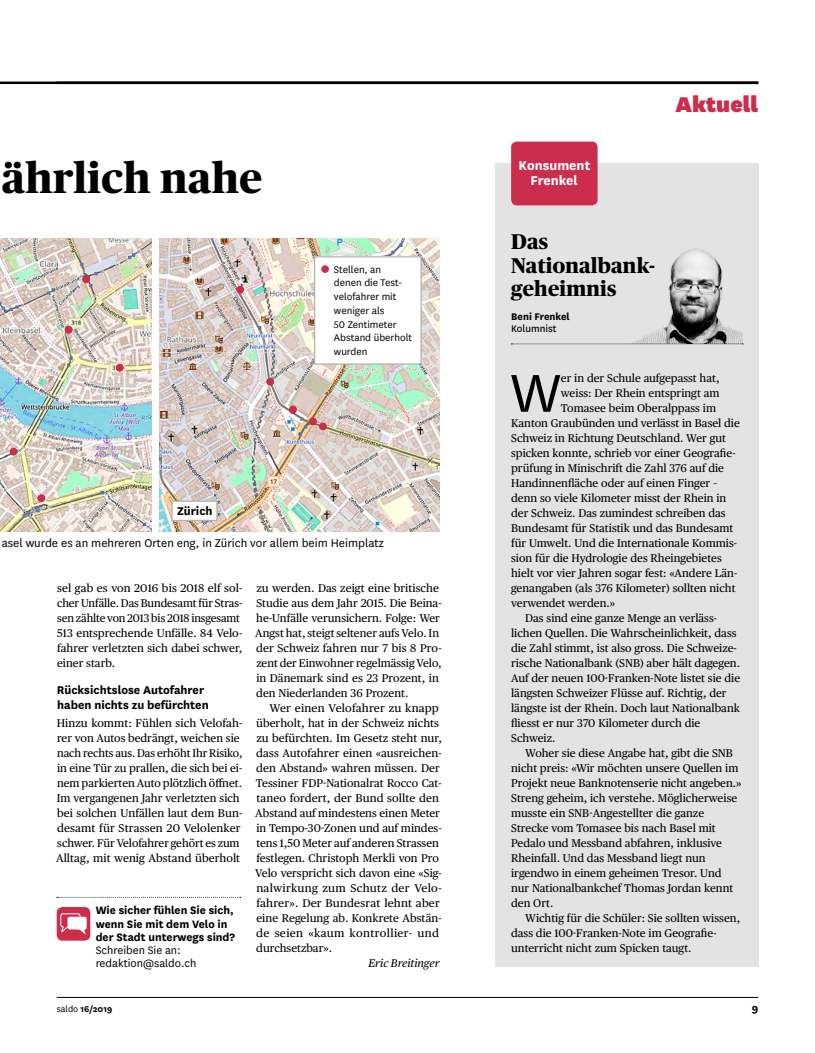
<style>
.page{position:relative;width:815px;height:1053px;background:#fff}
.page>*{position:absolute;margin:0;border:0;box-sizing:border-box;transform-origin:0 0}
.t1{font:62.12px "National";color:#000}
.t2{font:800 42.75px "Publico Headline";letter-spacing:.01em;color:#000}
.t3{font:900 25px "National";letter-spacing:-.005em;color:#cd2d4d}
.t4{font:800 21.25px/23.8px "Publico Headline";letter-spacing:.01em;color:#000}
.t5{font:700 15px/15px "National";color:#fff;text-align:center}
.t6{font:13.12px "National";color:#000}
.t7{font:700 13.12px/15px "National";color:#000}
.t8{font:700 12.5px/13.1px "National";color:#000}
.t9{font:12.5px/13.1px "National";color:#000}
.t10{font:11.25px/15px "Publico Text";color:#000}
.t11{font:11.25px/13.8px "National";color:#000}
.t12{font:italic 11.25px "Publico Text";color:#000}
.t13{font:700 11.25px "National";color:#000}
.t14{font:11.25px "National";color:#000}
.t15{font:700 10px "National";color:#000}
.s1{font-weight:400}
</style>
<div class="page">
<hr style="left:57px;top:997px;width:701px;height:1px;background:#000">
<hr style="left:0;top:81px;width:758px;height:3px;background:#000">
<div style="left:495px;top:163px;width:263px;height:803px;background:#e3e3e3"></div>
<div style="left:511px;top:142px;width:87px;height:63px;background:#cd2d4d;border-radius:6px"></div>
<img style="left:632px;top:248px;width:110px;height:95px">
<svg style="left:511px;top:343px;width:232px;height:1px"></svg>
<svg style="left:57px;top:897px;width:184px;height:1px"></svg>
<div style="left:57px;top:906px;width:33px;height:34px;background:#cd2d4d;border-radius:6px"></div>
<svg style="left:60px;top:913px;width:27px;height:21px"></svg>
<img style="left:0;top:239px;width:151px;height:292px">
<div style="left:82px;top:275px;width:8px;height:8px;background:#cd2d4d;border-radius:50%"></div>
<div style="left:65px;top:326px;width:8px;height:7px;background:#cd2d4d;border-radius:50%"></div>
<div style="left:116px;top:364px;width:8px;height:7px;background:#cd2d4d;border-radius:50%"></div>
<div style="left:10px;top:447px;width:8px;height:8px;background:#cd2d4d;border-radius:50%"></div>
<div style="left:38px;top:494px;width:7px;height:8px;background:#cd2d4d;border-radius:50%"></div>
<img style="left:159px;top:239px;width:280px;height:292px">
<div style="left:315px;top:257px;width:106px;height:107px;background:#fff"></div>
<div style="left:321px;top:265px;width:8px;height:8px;background:#cd2d4d;border-radius:50%"></div>
<div style="left:314px;top:256px;width:108px;height:108px;border:1px solid #b1b2b3"></div>
<div style="left:172px;top:501px;width:45px;height:19px;background:#fff"></div>
<div style="left:171px;top:500px;width:47px;height:21px;border:1px solid #b1b2b3"></div>
<div style="left:236px;top:286px;width:8px;height:7px;background:#cd2d4d;border-radius:50%"></div>
<div style="left:266px;top:378px;width:8px;height:7px;background:#cd2d4d;border-radius:50%"></div>
<div style="left:289px;top:405px;width:8px;height:8px;background:#cd2d4d;border-radius:50%"></div>
<div style="left:309px;top:417px;width:8px;height:8px;background:#cd2d4d;border-radius:50%"></div>
<div style="left:319px;top:422px;width:8px;height:8px;background:#cd2d4d;border-radius:50%"></div>
<h2 class="t2" style="left:2px;top:147px;width:262px">ährlich nahe</h2>
<p class="t7" style="left:177px;top:502px;width:37px">Zürich</p>
<p class="t11" style="left:334px;top:262px;width:80px">Stellen, an<br>denen die Test&shy;velofahrer mit weniger als<br>50 Zentimeter<br>Abstand überholt wurden</p>
<p class="t6" style="left:2px;top:534px;width:384px">asel wurde es an mehreren Orten eng, in Zürich vor allem beim Heimplatz</p>
<p class="t10" style="left:57px;top:579px;width:187px">sel gab es von 2016 bis 2018 elf sol&shy;cher Unfälle. Das Bundesamt für Stras&shy;sen zählte von 2013 bis 2018 insgesamt 513 entsprechende Unfälle. 84 Velo&shy;fahrer verletzten sich dabei schwer, einer starb.</p>
<p class="t7" style="left:57px;top:682px;width:153px">Rücksichtslose Autofahrer haben nichts zu befürchten</p>
<p class="t10" style="left:56px;top:714px;width:188px">Hinzu kommt: Fühlen sich Velofah&shy;rer von Autos bedrängt, weichen sie nach rechts aus. Das erhöht Ihr Risiko, in eine Tür zu prallen, die sich bei ei&shy;nem parkierten Auto plötzlich öffnet.<br>Im vergangenen Jahr verletzten sich bei solchen Unfällen laut dem Bun&shy;desamt für Strassen 20 Velolenker schwer. Für Velofahrer gehört es zum Alltag, mit wenig Abstand überholt</p>
<p class="t8" style="left:96px;top:903px;width:141px">Wie sicher fühlen Sie sich, wenn Sie mit dem Velo in der Stadt unterwegs sind?</p>
<p class="t9" style="left:96px;top:942px;width:102px">Schreiben Sie an: redaktion@saldo.ch</p>
<p class="t10" style="left:255px;top:579px;width:188px">zu werden. Das zeigt eine britische Studie aus dem Jahr 2015. Die Beina&shy;he-Unfälle verunsichern. Folge: Wer Angst hat, steigt seltener aufs Velo. In der Schweiz fahren nur 7 bis 8 Pro&shy;zent der Einwohner regelmässig Velo, in Dänemark sind es 23 Prozent, in den Niederlanden 36 Prozent.</p>
<p class="t10" style="left:255px;top:699px;width:188px;text-indent:14px">Wer einen Velofahrer zu knapp überholt, hat in der Schweiz nichts zu befürchten. Im Gesetz steht nur, dass Autofahrer einen «ausreichen&shy;den Abstand» wahren müssen. Der Tessiner FDP-Nationalrat Rocco Cat&shy;taneo fordert, der Bund sollte den Abstand auf mindestens einen Meter in Tempo-30-Zonen und auf mindes&shy;tens 1,50 Meter auf anderen Strassen festlegen. Christoph Merkli von Pro Velo verspricht sich davon eine «Sig&shy;nalwirkung zum Schutz der Velo&shy;fahrer». Der Bundesrat lehnt aber eine Regelung ab. Konkrete Abstän&shy;de seien «kaum kontrollier- und durchsetzbar».</p>
<p class="t12" style="left:368px;top:954px;width:73px">Eric Breitinger</p>
<h3 class="t5" style="left:519px;top:157px;width:73px">Konsument<br>Frenkel</h3>
<h3 class="t4" style="left:511px;top:228px;width:145px">Das<br>Nationalbank&shy;geheimnis</h3>
<p class="t13" style="left:511px;top:308px;width:60px">Beni Frenkel</p>
<p class="t14" style="left:511px;top:320px;width:47px">Kolumnist</p>
<h3 class="t3" style="left:676px;top:86px;width:84px">Aktuell</h3>
<h1 class="t1" style="left:510px;top:352px;width:52px">W</h1>
<p class="t10" style="left:561px;top:369px;width:160px">er in der Schule aufgepasst hat,</p>
<p class="t10" style="left:561px;top:384px;width:160px">weiss: Der Rhein entspringt am</p>
<p class="t10" style="left:561px;top:399px;width:157px">Tomasee beim Oberalppass im</p>
<p class="t10" style="left:511px;top:414px;width:230px">Kanton Graubünden und verlässt in Basel die</p>
<p class="t10" style="left:511px;top:429px;width:216px">Schweiz in Richtung Deutschland. Wer gut</p>
<p class="t10" style="left:511px;top:444px;width:226px">spicken konnte, schrieb vor einer Geografie-</p>
<p class="t10" style="left:511px;top:459px;width:214px">prüfung in Minischrift die Zahl 376 auf die</p>
<p class="t10" style="left:511px;top:474px;width:208px">Handinnenfläche oder auf einen Finger –</p>
<p class="t10" style="left:511px;top:489px;width:217px">denn so viele Kilometer misst der Rhein in</p>
<p class="t10" style="left:511px;top:504px;width:216px">der Schweiz. Das zumindest schreiben das</p>
<p class="t10" style="left:511px;top:519px;width:224px">Bundesamt für Statistik und das Bundesamt</p>
<p class="t10" style="left:511px;top:534px;width:227px">für Umwelt. Und die Internationale Kommis-</p>
<p class="t10" style="left:511px;top:549px;width:212px">sion für die Hydrologie des Rheingebietes</p>
<p class="t10" style="left:511px;top:564px;width:228px">hielt vor vier Jahren sogar fest: «Andere Län-</p>
<p class="t10" style="left:511px;top:579px;width:226px">genangaben (als 376 Kilometer) sollten nicht</p>
<p class="t10" style="left:511px;top:594px;width:106px">verwendet werden.»</p>
<p class="t10" style="left:525px;top:609px;width:192px">Das sind eine ganze Menge an verläss-</p>
<p class="t10" style="left:511px;top:624px;width:227px">lichen Quellen. Die Wahrscheinlichkeit, dass</p>
<p class="t10" style="left:511px;top:639px;width:227px">die Zahl stimmt, ist also gross. Die Schweize-</p>
<p class="t10" style="left:511px;top:654px;width:230px">rische Nationalbank (SNB) aber hält dagegen.</p>
<p class="t10" style="left:511px;top:669px;width:231px">Auf der neuen 100-Franken-Note listet sie die</p>
<p class="t10" style="left:511px;top:684px;width:217px">längsten Schweizer Flüsse auf. Richtig, der</p>
<p class="t10" style="left:511px;top:699px;width:230px">längste ist der Rhein. Doch laut Nationalbank</p>
<p class="t10" style="left:511px;top:714px;width:191px">fliesst er nur 370 Kilometer durch die</p>
<p class="t10" style="left:511px;top:729px;width:46px">Schweiz.</p>
<p class="t10" style="left:525px;top:744px;width:209px">Woher sie diese Angabe hat, gibt die SNB</p>
<p class="t10" style="left:511px;top:759px;width:229px">nicht preis: «Wir möchten unsere Quellen im</p>
<p class="t10" style="left:511px;top:774px;width:232px">Projekt neue Banknotenserie nicht angeben.»</p>
<p class="t10" style="left:511px;top:789px;width:228px">Streng geheim, ich verstehe. Möglicherweise</p>
<p class="t10" style="left:511px;top:804px;width:195px">musste ein SNB-Angestellter die ganze</p>
<p class="t10" style="left:511px;top:819px;width:206px">Strecke vom Tomasee bis nach Basel mit</p>
<p class="t10" style="left:511px;top:834px;width:212px">Pedalo und Messband abfahren, inklusive</p>
<p class="t10" style="left:511px;top:849px;width:196px">Rheinfall. Und das Messband liegt nun</p>
<p class="t10" style="left:511px;top:864px;width:212px">irgendwo in einem geheimen Tresor. Und</p>
<p class="t10" style="left:511px;top:879px;width:224px">nur Nationalbankchef Thomas Jordan kennt</p>
<p class="t10" style="left:511px;top:894px;width:44px">den Ort.</p>
<p class="t10" style="left:525px;top:909px;width:216px">Wichtig für die Schüler: Sie sollten wissen,</p>
<p class="t10" style="left:511px;top:924px;width:206px">dass die 100-Franken-Note im Geografie-</p>
<p class="t10" style="left:511px;top:939px;width:182px">unterricht nicht zum Spicken taugt.</p>
<p class="t15" style="left:57px;top:1002px;width:57px"><span class="s1">saldo</span> 16/2019</p>
<p class="t8" style="left:752px;top:1000px;width:8px">9</p>
</div>
